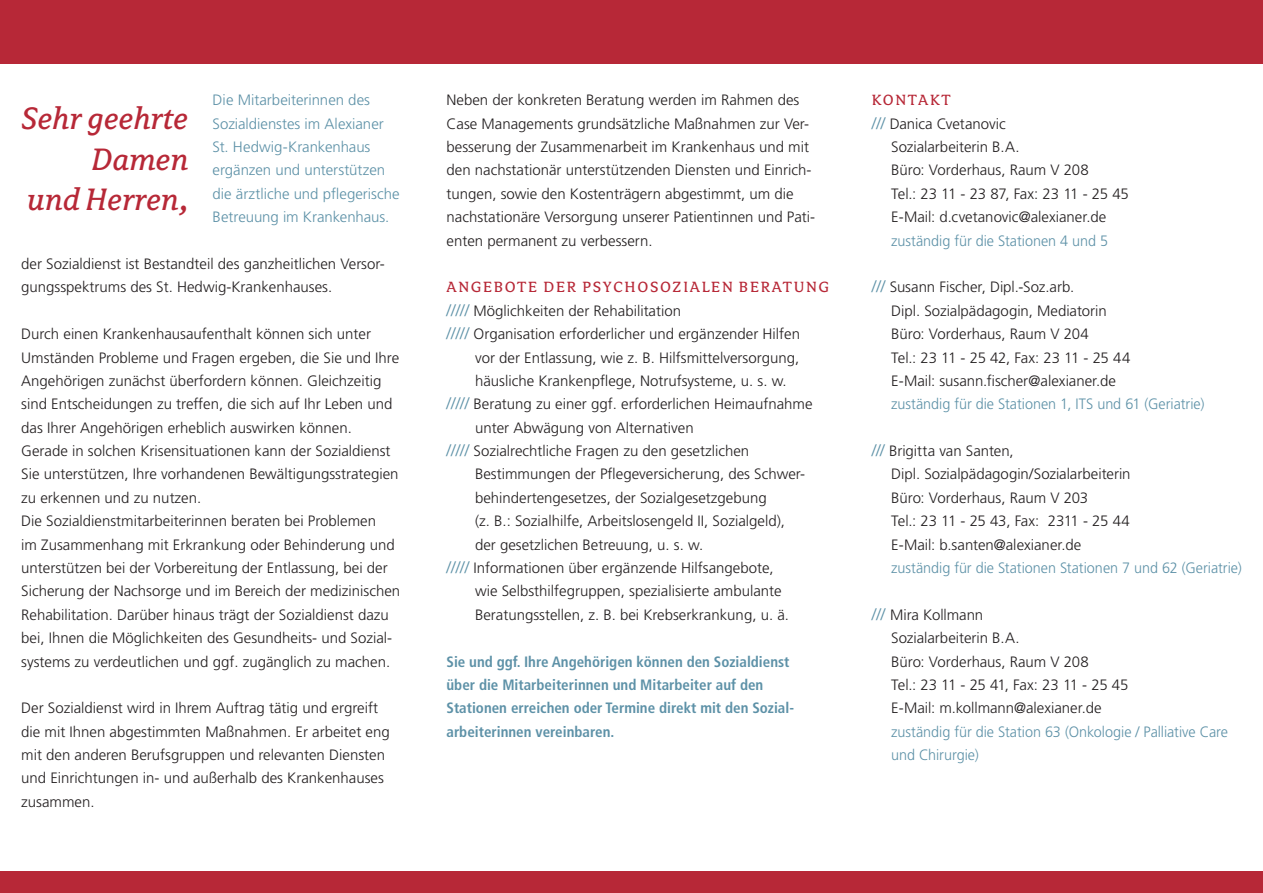
<style>
.page{position:relative;width:1263px;height:893px;background:#fff}
.page>*{position:absolute;margin:0;border:0;box-sizing:border-box;transform-origin:0 0}
.t1{font:italic 34.5px/40.5px "Avance OT";color:#b72837;text-align:right}
.t2{font:16.5px "Avance OT";letter-spacing:.1em;color:#b72837}
.t3{font:300 15px/23.4px "Frutiger LT Std";color:#231f20}
.t4{font:300 15px/23.4px "Frutiger LT Std";color:#5d91a7;scale:.96 1}
.t5{font:700 condensed 15px/23.4px "Frutiger LT Std";color:#5d91a7}
.t6{font:300 15px/23.4px "Frutiger LT Std";color:#5d91a7}
.s1{font-size:16.5px;color:#5d91a7}
</style>
<div class="page">
<div style="left:0;top:0;width:1263px;height:64px;background:#b72837"></div>
<div style="left:0;top:872px;width:1263px;height:21px;background:#b72837"></div>
<p class="t6" style="left:213px;top:89px;width:188px">Die Mitarbeiterinnen des<br>Sozialdienstes im Alexianer<br>St. Hedwig-Krankenhaus ergänzen und unterstützen die ärztliche und pflegerische<br>Betreuung im Krankenhaus.</p>
<p class="t3" style="left:21px;top:252px;width:365px">der Sozialdienst ist Bestandteil des ganzheitlichen Versor&shy;gungsspektrums des St. Hedwig-Krankenhauses.</p>
<p class="t3" style="left:21px;top:322px;width:380px">Durch einen Krankenhausaufenthalt können sich unter Umständen Probleme und Fragen ergeben, die Sie und Ihre Angehörigen zunächst überfordern können. Gleichzeitig sind Entscheidungen zu treffen, die sich auf Ihr Leben und das Ihrer Angehörigen erheblich auswirken können.<br>Gerade in solchen Krisensituationen kann der Sozialdienst Sie unterstützen, Ihre vorhandenen Bewältigungsstrategien zu erkennen und zu nutzen.<br>Die Sozialdienstmitarbeiterinnen beraten bei Problemen<br>im Zusammenhang mit Erkrankung oder Behinderung und unterstützen bei der Vorbereitung der Entlassung, bei der Sicherung der Nachsorge und im Bereich der medizinischen Rehabilitation. Darüber hinaus trägt der Sozialdienst dazu bei, Ihnen die Möglichkeiten des Gesundheits- und Sozial&shy;systems zu verdeutlichen und ggf. zugänglich zu machen.</p>
<p class="t3" style="left:21px;top:697px;width:370px">Der Sozialdienst wird in Ihrem Auftrag tätig und ergreift die mit Ihnen abgestimmten Maßnahmen. Er arbeitet eng mit den anderen Berufsgruppen und relevanten Diensten und Einrichtungen in- und außerhalb des Krankenhauses zusammen.</p>
<h1 class="t1" style="left:21px;top:99px;width:169px">Sehr geehrte<br>Damen<br>und Herren,</h1>
<p class="t3" style="left:446px;top:89px;width:370px">Neben der konkreten Beratung werden im Rahmen des Case Managements grundsätzliche Maßnahmen zur Ver&shy;besserung der Zusammenarbeit im Krankenhaus und mit den nachstationär unterstützenden Diensten und Einrich&shy;tungen, sowie den Kostenträgern abgestimmt, um die nachstationäre Versorgung unserer Patientinnen und Pati&shy;enten permanent zu verbessern.</p>
<p class="t2" style="left:447px;top:279px;width:384px">ANGEBOTE DER PSYCHOSOZIALEN BERATUNG</p>
<p class="t3" style="left:446px;top:299px;width:236px"><span class="s1">/////</span> Möglichkeiten der Rehabilitation</p>
<p class="t3" style="left:446px;top:322px;width:355px"><span class="s1">/////</span> Organisation erforderlicher und ergänzender Hilfen</p>
<p class="t3" style="left:475px;top:346px;width:326px">vor der Entlassung, wie z. B. Hilfsmittelversorgung,</p>
<p class="t3" style="left:475px;top:369px;width:313px">häusliche Krankenpflege, Notrufsysteme, u. s. w.</p>
<p class="t3" style="left:446px;top:393px;width:368px"><span class="s1">/////</span> Beratung zu einer ggf. erforderlichen Heimaufnahme</p>
<p class="t3" style="left:475px;top:416px;width:220px">unter Abwägung von Alternativen</p>
<p class="t3" style="left:446px;top:439px;width:304px"><span class="s1">/////</span> Sozialrechtliche Fragen zu den gesetzlichen</p>
<p class="t3" style="left:475px;top:463px;width:332px">Bestimmungen der Pflegeversicherung, des Schwer-</p>
<p class="t3" style="left:475px;top:486px;width:293px">behindertengesetzes, der Sozialgesetzgebung</p>
<p class="t3" style="left:475px;top:510px;width:312px">(z. B.: Sozialhilfe, Arbeitslosengeld II, Sozialgeld),</p>
<p class="t3" style="left:475px;top:533px;width:230px">der gesetzlichen Betreuung, u. s. w.</p>
<p class="t3" style="left:446px;top:556px;width:329px"><span class="s1">/////</span> Informationen über ergänzende Hilfsangebote,</p>
<p class="t3" style="left:475px;top:580px;width:308px">wie Selbsthilfegruppen, spezialisierte ambulante</p>
<p class="t3" style="left:475px;top:603px;width:315px">Beratungsstellen, z. B. bei Krebserkrankung, u. ä.</p>
<p class="t5" style="left:446px;top:650px;width:349px">Sie und ggf. Ihre Angehörigen können den Sozialdienst über die Mitarbeiterinnen und Mitarbeiter auf den Stationen erreichen oder Termine direkt mit den Sozial&shy;arbeiterinnen vereinbaren.</p>
<p class="t2" style="left:872px;top:92px;width:80px">KONTAKT</p>
<p class="t3" style="left:891px;top:112px;width:239px;text-indent:-20px"><span class="s1">///</span> Danica Cvetanovic<br>Sozialarbeiterin B.A.<br>Büro: Vorderhaus, Raum V 208<br>Tel.: 23 11 - 23 87, Fax: 23 11 - 25 45<br>E-Mail: d.cvetanovic@alexianer.de</p>
<p class="t4" style="left:891px;top:229px;width:227px">zuständig für die Stationen 4 und 5</p>
<p class="t3" style="left:891px;top:276px;width:241px;text-indent:-20px"><span class="s1">///</span> Susann Fischer, Dipl.-Soz.arb.<br>Dipl. Sozialpädagogin, Mediatorin Büro: Vorderhaus, Raum V 204<br>Tel.: 23 11 - 25 42, Fax: 23 11 - 25 44<br>E-Mail: susann.fischer@alexianer.de</p>
<p class="t4" style="left:891px;top:393px;width:328px">zuständig für die Stationen 1, ITS und 61 (Geriatrie)</p>
<p class="t3" style="left:891px;top:439px;width:241px;text-indent:-19px"><span class="s1">///</span> Brigitta van Santen,<br>Dipl. Sozialpädagogin/Sozialarbeiterin<br>Büro: Vorderhaus, Raum V 203<br>Tel.: 23 11 - 25 43, Fax: 2311 - 25 44<br>E-Mail: b.santen@alexianer.de</p>
<p class="t4" style="left:891px;top:556px;width:366px">zuständig für die Stationen Stationen 7 und 62 (Geriatrie)</p>
<p class="t3" style="left:891px;top:603px;width:239px;text-indent:-20px"><span class="s1">///</span> Mira Kollmann<br>Sozialarbeiterin B.A.<br>Büro: Vorderhaus, Raum V 208<br>Tel.: 23 11 - 25 41, Fax: 23 11 - 25 45<br>E-Mail: m.kollmann@alexianer.de</p>
<p class="t4" style="left:891px;top:720px;width:352px">zuständig für die Station 63 (Onkologie / Palliative Care und Chirurgie)</p>
</div>
